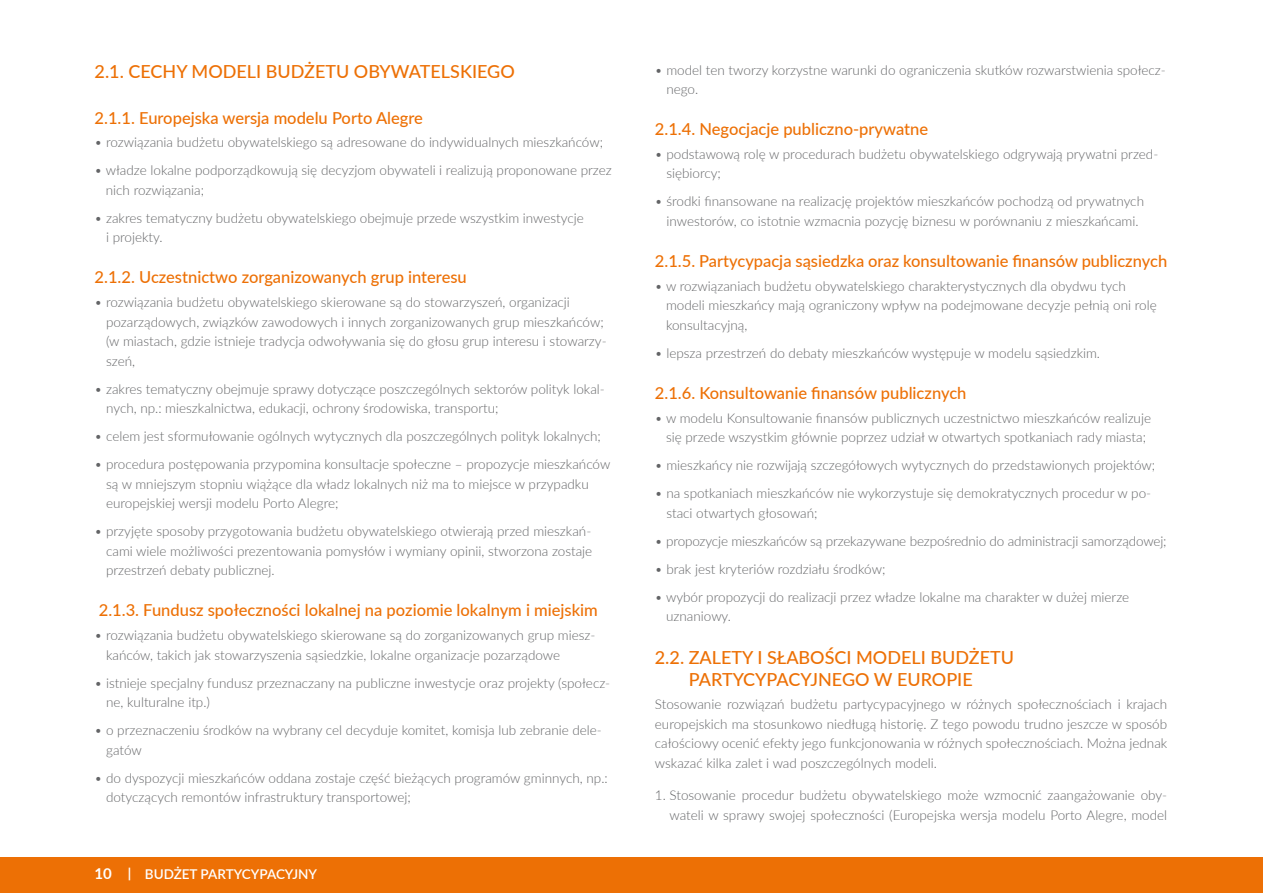
<style>
.page{position:relative;width:1263px;height:893px;background:#fff}
.page>*{position:absolute;margin:0;border:0;box-sizing:border-box;transform-origin:0 0}
.t1{font:500 18px/21.6px "Lato";color:#ed7005;text-align:center}
.t2{font:500 16.5px "Lato";color:#ed7005}
.t3{font:300 13.5px/19.5px "Lato";color:#636466}
.t4{font:600 13.5px "Lato";color:#fff}
.s1{font-weight:700;font-size:15px}
.s2{font-weight:700}
</style>
<div class="page">
<div style="left:0;top:857px;width:1263px;height:36px;background:#ed7005"></div>
<h1 class="t1" style="left:95px;top:60px;width:422px">2.1. CECHY MODELI BUDŻETU OBYWATELSKIEGO</h1>
<p class="t2" style="left:95px;top:106px;width:330px">2.1.1. Europejska wersja modelu Porto Alegre</p>
<p class="t3" style="left:95px;top:132px;width:510px">• rozwiązania budżetu obywatelskiego są adresowane do indywidualnych mieszkańców;</p>
<p class="t3" style="left:106px;top:160px;width:507px;text-indent:-11px">• władze lokalne podporządkowują się decyzjom obywateli i realizują proponowane przez nich rozwiązania;</p>
<p class="t3" style="left:106px;top:208px;width:479px;text-indent:-11px">• zakres tematyczny budżetu obywatelskiego obejmuje przede wszystkim inwestycje i projekty.</p>
<p class="t2" style="left:95px;top:266px;width:374px">2.1.2. Uczestnictwo zorganizowanych grup interesu</p>
<p class="t3" style="left:106px;top:292px;width:502px;text-indent:-11px">• rozwiązania budżetu obywatelskiego skierowane są do stowarzyszeń, organizacji pozarządowych, związków zawodowych i innych zorganizowanych grup mieszkańców; (w miastach, gdzie istnieje tradycja odwoływania się do głosu grup interesu i stowarzy&shy;szeń,</p>
<p class="t3" style="left:106px;top:379px;width:500px;text-indent:-11px">• zakres tematyczny obejmuje sprawy dotyczące poszczególnych sektorów polityk lokal&shy;nych, np.: mieszkalnictwa, edukacji, ochrony środowiska, transportu;</p>
<p class="t3" style="left:95px;top:426px;width:508px">• celem jest sformułowanie ogólnych wytycznych dla poszczególnych polityk lokalnych;</p>
<p class="t3" style="left:106px;top:454px;width:506px;text-indent:-11px">• procedura postępowania przypomina konsultacje społeczne – propozycje mieszkańców są w mniejszym stopniu wiążące dla władz lokalnych niż ma to miejsce w przypadku europejskiej wersji modelu Porto Alegre;</p>
<p class="t3" style="left:106px;top:521px;width:488px;text-align:justify;text-indent:-11px">• przyjęte sposoby przygotowania budżetu obywatelskiego otwierają przed mieszkań&shy;cami wiele możliwości prezentowania pomysłów i wymiany opinii, stworzona zostaje przestrzeń debaty publicznej.</p>
<p class="t2" style="left:99px;top:598px;width:501px">2.1.3. Fundusz społeczności lokalnej na poziomie lokalnym i miejskim</p>
<p class="t3" style="left:106px;top:625px;width:491px;text-indent:-11px">• rozwiązania budżetu obywatelskiego skierowane są do zorganizowanych grup miesz&shy;kańców, takich jak stowarzyszenia sąsiedzkie, lokalne organizacje pozarządowe</p>
<p class="t3" style="left:106px;top:672px;width:506px;text-indent:-11px">• istnieje specjalny fundusz przeznaczany na publiczne inwestycje oraz projekty (społecz&shy;ne, kulturalne itp.)</p>
<p class="t3" style="left:106px;top:720px;width:497px;text-indent:-11px">• o przeznaczeniu środków na wybrany cel decyduje komitet, komisja lub zebranie dele&shy;gatów</p>
<p class="t3" style="left:106px;top:767px;width:503px;text-indent:-11px">• do dyspozycji mieszkańców oddana zostaje część bieżących programów gminnych, np.: dotyczących remontów infrastruktury transportowej;</p>
<p class="t4" style="left:95px;top:865px;width:224px"><span class="s1">10</span> <span class="s2">|</span> BUDŻET PARTYCYPACYJNY</p>
<p class="t3" style="left:666px;top:60px;width:501px;text-indent:-11px">• model ten tworzy korzystne warunki do ograniczenia skutków rozwarstwienia społecz&shy;nego.</p>
<p class="t2" style="left:655px;top:117px;width:275px">2.1.4. Negocjacje publiczno-prywatne</p>
<p class="t3" style="left:666px;top:144px;width:493px;text-indent:-11px">• podstawową rolę w procedurach budżetu obywatelskiego odgrywają prywatni przed&shy;siębiorcy;</p>
<p class="t3" style="left:655px;top:191px;width:491px;text-align:center">• środki finansowane na realizację projektów mieszkańców pochodzą od prywatnych inwestorów, co istotnie wzmacnia pozycję biznesu w porównaniu z mieszkańcami.</p>
<p class="t2" style="left:655px;top:249px;width:514px">2.1.5. Partycypacja sąsiedzka oraz konsultowanie finansów publicznych</p>
<p class="t3" style="left:666px;top:276px;width:492px;text-indent:-11px">• w rozwiązaniach budżetu obywatelskiego charakterystycznych dla obydwu tych modeli mieszkańcy mają ograniczony wpływ na podejmowane decyzje pełnią oni rolę konsultacyjną,</p>
<p class="t3" style="left:655px;top:343px;width:447px">• lepsza przestrzeń do debaty mieszkańców występuje w modelu sąsiedzkim.</p>
<p class="t2" style="left:655px;top:381px;width:313px">2.1.6. Konsultowanie finansów publicznych</p>
<p class="t3" style="left:655px;top:408px;width:498px;text-align:center">• w modelu Konsultowanie finansów publicznych uczestnictwo mieszkańców realizuje się przede wszystkim głównie poprzez udział w otwartych spotkaniach rady miasta;</p>
<p class="t3" style="left:655px;top:455px;width:502px">• mieszkańcy nie rozwijają szczegółowych wytycznych do przedstawionych projektów;</p>
<p class="t3" style="left:666px;top:483px;width:486px;text-indent:-11px">• na spotkaniach mieszkańców nie wykorzystuje się demokratycznych procedur w po&shy;staci otwartych głosowań;</p>
<p class="t3" style="left:655px;top:530px;width:513px">• propozycje mieszkańców są przekazywane bezpośrednio do administracji samorządowej;</p>
<p class="t3" style="left:655px;top:558px;width:232px">• brak jest kryteriów rozdziału środków;</p>
<p class="t3" style="left:666px;top:586px;width:465px;text-indent:-11px">• wybór propozycji do realizacji przez władze lokalne ma charakter w dużej mierze uznaniowy.</p>
<h1 class="t1" style="left:655px;top:646px;width:361px">2.2. ZALETY I SŁABOŚCI MODELI BUDŻETU<br>PARTYCYPACYJNEGO W EUROPIE</h1>
<p class="t3" style="left:655px;top:694px;width:514px;text-align:justify">Stosowanie rozwiązań budżetu partycypacyjnego w różnych społecznościach i krajach europejskich ma stosunkowo niedługą historię. Z tego powodu trudno jeszcze w sposób całościowy ocenić efekty jego funkcjonowania w różnych społecznościach. Można jednak wskazać kilka zalet i wad poszczególnych modeli.</p>
<p class="t3" style="left:655px;top:785px;width:514px;text-align:right">1. Stosowanie procedur budżetu obywatelskiego może wzmocnić zaangażowanie oby&shy;wateli w sprawy swojej społeczności (Europejska wersja modelu Porto Alegre, model</p>
</div>
